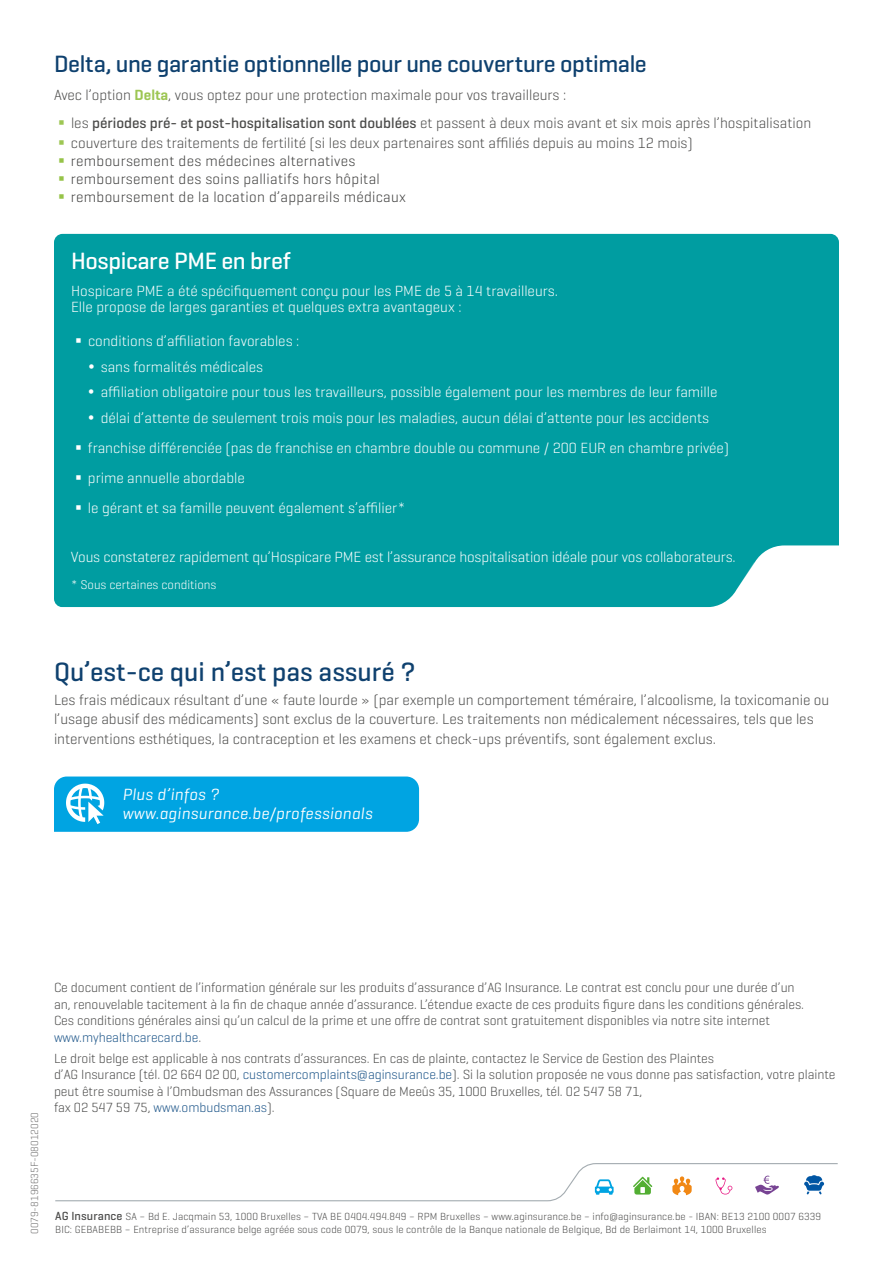
<style>
.page{position:relative;width:893px;height:1263px;background:#fff}
.page>*{position:absolute;margin:0;border:0;box-sizing:border-box;transform-origin:0 0}
.t1{font:500 27px "Geogrotesque";color:#0f416f}
.t2{font:500 24px "Geogrotesque";letter-spacing:-.015em;color:#0f416f}
.t3{font:500 24px "Geogrotesque";letter-spacing:-.015em;color:#fff}
.t4{font:italic 16.5px/19.5px "Geogrotesque";letter-spacing:.02em;color:#fff}
.t5{font:300 15px/16.5px "Geogrotesque";color:#fff}
.t6{font:300 15px/19.5px "Geogrotesque";color:#4a4a49}
.t7{font:300 15px "Geogrotesque";letter-spacing:.02em;color:#3c3c3b}
.t8{font:300 13.5px/16.5px "Geogrotesque";letter-spacing:-.005em;color:#4a4a49}
.t9{font:300 12.75px "Geogrotesque";color:#fff}
.t10{font:300 10.5px/12.9px "Geogrotesque";letter-spacing:.01em;color:#4a4a49}
.t11{font:300 10.5px "Geogrotesque";color:#706f6f}
.s1{font-weight:600;color:#9dc653}
.s2{color:#9dc653}
.s3{font-weight:500}
.s4{color:#96c348}
.s5{color:#1b5488}
.s6{font-weight:500;font-size:12px}
</style>
<div class="page">
<div style="left:54px;top:234px;width:785px;height:373px;background:#009da1;border-radius:9px"></div>
<svg style="left:54px;top:545px;width:785px;height:63px"></svg>
<svg style="left:54px;top:776px;width:365px;height:56px;background:#0ea9e3"></svg>
<svg style="left:55px;top:1163px;width:783px;height:39px"></svg>
<h2 class="t2" style="left:54px;top:49px;width:594px">Delta, une garantie optionnelle pour une couverture optimale</h2>
<p class="t6" style="left:54px;top:85px;width:514px">Avec l’option <span class="s1">Delta</span>, vous optez pour une protection maximale pour vos travailleurs :</p>
<p class="t6" style="left:58px;top:113px;width:755px"><span class="s2">▪</span> les <span class="s3">périodes pré- et post-hospitalisation sont doublées</span> et passent à deux mois avant et six mois après l’hospitalisation</p>
<p class="t6" style="left:58px;top:132px;width:636px"><span class="s2">▪</span> couverture des traitements de fertilité (si les deux partenaires sont affiliés depuis au moins 12 mois)</p>
<p class="t7" style="left:58px;top:151px;width:299px"><span class="s4">▪</span> remboursement des médecines alternatives</p>
<p class="t7" style="left:58px;top:169px;width:323px"><span class="s4">▪</span> remboursement des soins palliatifs hors hôpital</p>
<p class="t7" style="left:58px;top:187px;width:349px"><span class="s4">▪</span> remboursement de la location d’appareils médicaux</p>
<h2 class="t3" style="left:71px;top:246px;width:221px">Hospicare PME en bref</h2>
<p class="t5" style="left:71px;top:282px;width:488px">Hospicare PME a été spécifiquement conçu pour les PME de 5 à 14 travailleurs.<br>Elle propose de larges garanties et quelques extra avantageux :</p>
<p class="t5" style="left:75px;top:332px;width:226px">▪ conditions d’affiliation favorables :</p>
<p class="t5" style="left:88px;top:358px;width:177px">• sans formalités médicales</p>
<p class="t5" style="left:88px;top:384px;width:631px">• affiliation obligatoire pour tous les travailleurs, possible également pour les membres de leur famille</p>
<p class="t5" style="left:88px;top:409px;width:622px">• délai d’attente de seulement trois mois pour les maladies, aucun délai d’attente pour les accidents</p>
<p class="t5" style="left:75px;top:439px;width:656px">▪ franchise différenciée (pas de franchise en chambre double ou commune / 200 EUR en chambre privée)</p>
<p class="t5" style="left:75px;top:469px;width:171px">▪ prime annuelle abordable</p>
<p class="t5" style="left:75px;top:499px;width:331px">▪ le gérant et sa famille peuvent également s’affilier*</p>
<p class="t5" style="left:71px;top:548px;width:666px">Vous constaterez rapidement qu’Hospicare PME est l’assurance hospitalisation idéale pour vos collaborateurs.</p>
<p class="t9" style="left:71px;top:576px;width:147px">* Sous certaines conditions</p>
<h1 class="t1" style="left:54px;top:655px;width:363px">Qu’est-ce qui n’est pas assuré ?</h1>
<p class="t6" style="left:54px;top:689px;width:777px">Les frais médicaux résultant d’une « faute lourde » (par exemple un comportement téméraire, l’alcoolisme, la toxicomanie ou l’usage abusif des médicaments) sont exclus de la couverture. Les traitements non médicalement nécessaires, tels que les interventions esthétiques, la contraception et les examens et check-ups préventifs, sont également exclus.</p>
<p class="t4" style="left:122px;top:784px;width:252px">Plus d’infos ? www.aginsurance.be/professionals</p>
<p class="t11" style="left:28px;top:1234px;width:123px;rotate:-90deg">0079-8196635F-08012020</p>
<p class="t8" style="left:54px;top:979px;width:752px">Ce document contient de l’information générale sur les produits d’assurance d’AG Insurance. Le contrat est conclu pour une durée d’un an, renouvelable tacitement à la fin de chaque année d’assurance. L’étendue exacte de ces produits figure dans les conditions générales.<br>Ces conditions générales ainsi qu’un calcul de la prime et une offre de contrat sont gratuitement disponibles via notre site internet <span class="s5">www.myhealthcarecard.be</span>.</p>
<p class="t8" style="left:54px;top:1049px;width:783px">Le droit belge est applicable à nos contrats d’assurances. En cas de plainte, contactez le Service de Gestion des Plaintes<br>d’AG Insurance (tél. 02 664 02 00, <span class="s5">customercomplaints@aginsurance.be</span>). Si la solution proposée ne vous donne pas satisfaction, votre plainte peut être soumise à l’Ombudsman des Assurances (Square de Meeûs 35, 1000 Bruxelles, tél. 02 547 58 71,<br>fax 02 547 59 75, <span class="s5">www.ombudsman.as</span>).</p>
<p class="t10" style="left:55px;top:1210px;width:767px"><span class="s6">AG Insurance</span> SA – Bd E. Jacqmain 53, 1000 Bruxelles – TVA BE 0404.494.849 – RPM Bruxelles – www.aginsurance.be – info@aginsurance.be - IBAN: BE13 2100 0007 6339<br>BIC: GEBABEBB – Entreprise d’assurance belge agréée sous code 0079, sous le contrôle de la Banque nationale de Belgique, Bd de Berlaimont 14, 1000 Bruxelles</p>
</div>
